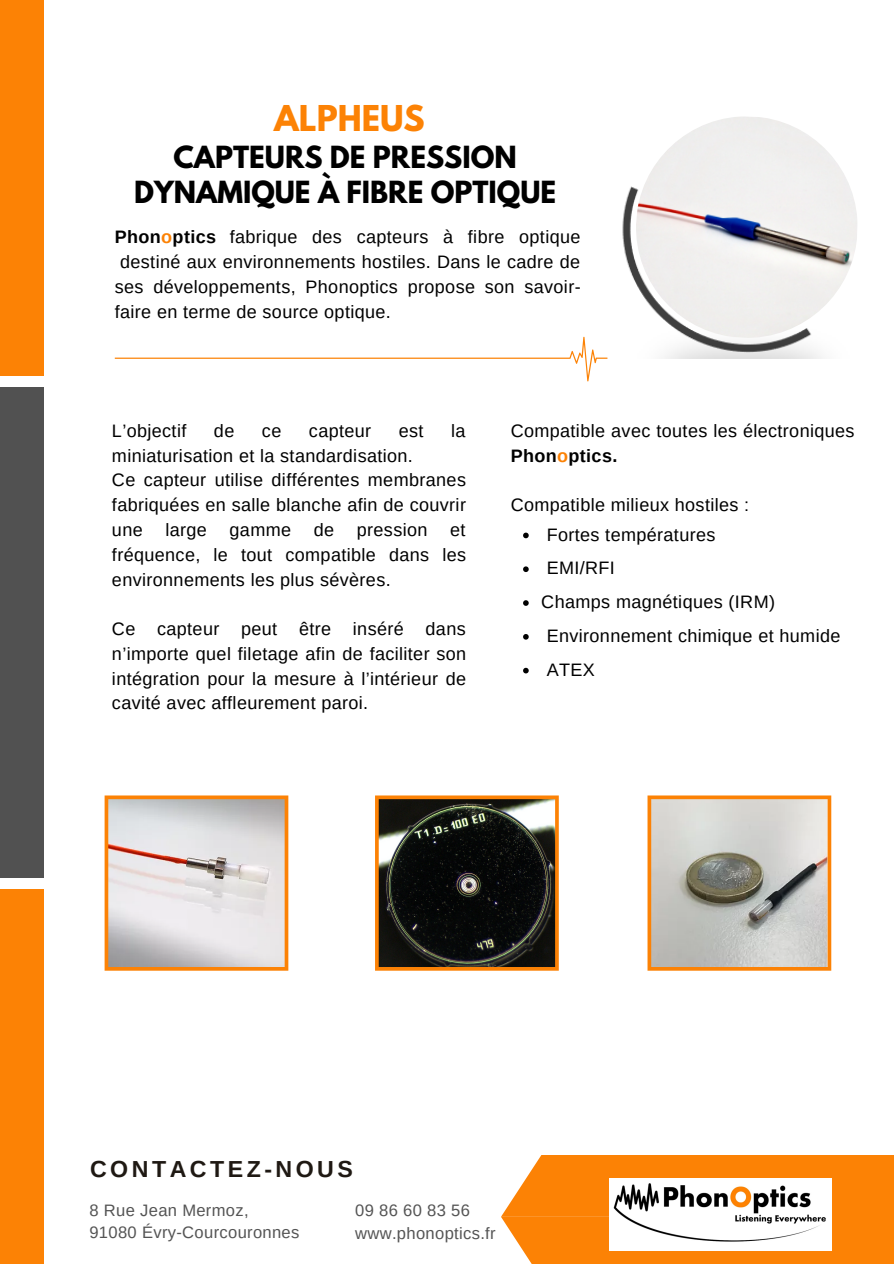
<style>
.page{position:relative;width:894px;height:1264px;background:#fff}
.page>*{position:absolute;margin:0;border:0;box-sizing:border-box;transform-origin:0 0}
.t1{font:700 31.5px "League Spartan";color:#fc8205}
.t2{font:700 27px/35px "League Spartan";color:#000;text-align:center}
.t3{font:700 23.25px "Arimo";letter-spacing:.15em;color:#1f1913}
.t4{font:18px/24.8px "Arimo";letter-spacing:.02em;color:#000;text-align:justify}
.t5{font:16.5px "Arimo";letter-spacing:.02em;color:#545454}
.s1{font-weight:700}
.s2{font-weight:700;color:#fc8205}
</style>
<div class="page">
<div style="left:693px;top:1155px;width:200px;height:108px;background:#fc8205"></div>
<svg style="left:501px;top:1155px;width:195px;height:108px;background:#fc9429"></svg>
<img style="left:609px;top:1177px;width:222px;height:73px">
<img style="left:607px;top:186px;width:215px;height:173px">
<img style="left:633px;top:117px;width:224px;height:223px">
<svg style="left:115px;top:337px;width:492px;height:44px"></svg>
<div style="left:0;top:889px;width:43px;height:374px;background:#fc8205"></div>
<div style="left:0;top:387px;width:43px;height:490px;background:#515151"></div>
<div style="left:0;top:0;width:43px;height:375px;background:#fc8205"></div>
<svg style="left:105px;top:795px;width:183px;height:175px;background:#dccfc8"></svg>
<svg style="left:647px;top:795px;width:184px;height:175px;background:#c3bcb1"></svg>
<svg style="left:375px;top:795px;width:183px;height:175px;background:#332c1f"></svg>
<svg style="left:523px;top:532px;width:5px;height:6px"></svg>
<svg style="left:523px;top:566px;width:5px;height:6px"></svg>
<svg style="left:523px;top:600px;width:5px;height:6px"></svg>
<svg style="left:523px;top:634px;width:5px;height:5px"></svg>
<svg style="left:523px;top:667px;width:5px;height:6px"></svg>
<p class="t1" style="left:274px;top:102px;width:152px">ALPHEUS</p>
<p class="t2" style="left:134px;top:143px;width:423px">CAPTEURS DE PRESSION<br>DYNAMIQUE À FIBRE OPTIQUE</p>
<p class="t4" style="left:115px;top:225px;width:467px"><span class="s1">Phon</span><span class="s2">o</span><span class="s1">ptics</span> fabrique des capteurs à fibre optique destiné aux environnements hostiles. Dans le cadre de ses développements, Phonoptics propose son savoir&shy;faire en terme de source optique.</p>
<p class="t4" style="left:112px;top:418px;width:76px">L’objectif</p>
<p class="t4" style="left:214px;top:418px;width:22px">de</p>
<p class="t4" style="left:262px;top:418px;width:21px">ce</p>
<p class="t4" style="left:309px;top:418px;width:64px">capteur</p>
<p class="t4" style="left:399px;top:418px;width:26px">est</p>
<p class="t4" style="left:451px;top:418px;width:16px">la</p>
<p class="t4" style="left:112px;top:443px;width:302px">miniaturisation et la standardisation.</p>
<p class="t4" style="left:112px;top:468px;width:355px">Ce capteur utilise différentes membranes fabriquées en salle blanche afin de couvrir une</p>
<p class="t4" style="left:165px;top:517px;width:43px">large</p>
<p class="t4" style="left:229px;top:517px;width:63px">gamme</p>
<p class="t4" style="left:314px;top:517px;width:22px">de</p>
<p class="t4" style="left:357px;top:517px;width:72px">pression</p>
<p class="t4" style="left:112px;top:517px;width:355px;text-indent:338px">et fréquence, le tout compatible dans les environnements les plus sévères.</p>
<p class="t4" style="left:112px;top:616px;width:356px">Ce capteur peut être inséré dans n’importe quel filetage afin de faciliter son intégration pour la mesure à l’intérieur de cavité avec affleurement paroi.</p>
<p class="t4" style="left:510px;top:418px;width:345px">Compatible avec toutes les électroniques<br><span class="s1">Phon</span><span class="s2">o</span><span class="s1">ptics.</span></p>
<p class="t4" style="left:510px;top:492px;width:240px">Compatible milieux hostiles :</p>
<p class="t4" style="left:546px;top:522px;width:170px">Fortes températures</p>
<p class="t4" style="left:546px;top:555px;width:70px">EMI/RFI</p>
<p class="t4" style="left:541px;top:589px;width:235px">Champs magnétiques (IRM)</p>
<p class="t4" style="left:546px;top:623px;width:295px">Environnement chimique et humide</p>
<p class="t4" style="left:546px;top:657px;width:50px">ATEX</p>
<p class="t3" style="left:90px;top:1155px;width:264px">CONTACTEZ-NOUS</p>
<p class="t5" style="left:89px;top:1200px;width:161px">8 Rue Jean Mermoz,</p>
<p class="t5" style="left:89px;top:1222px;width:211px">91080 Évry-Courcouronnes</p>
<p class="t5" style="left:355px;top:1201px;width:116px">09 86 60 83 56</p>
<p class="t5" style="left:355px;top:1223px;width:142px">www.phonoptics.fr</p>
</div>
